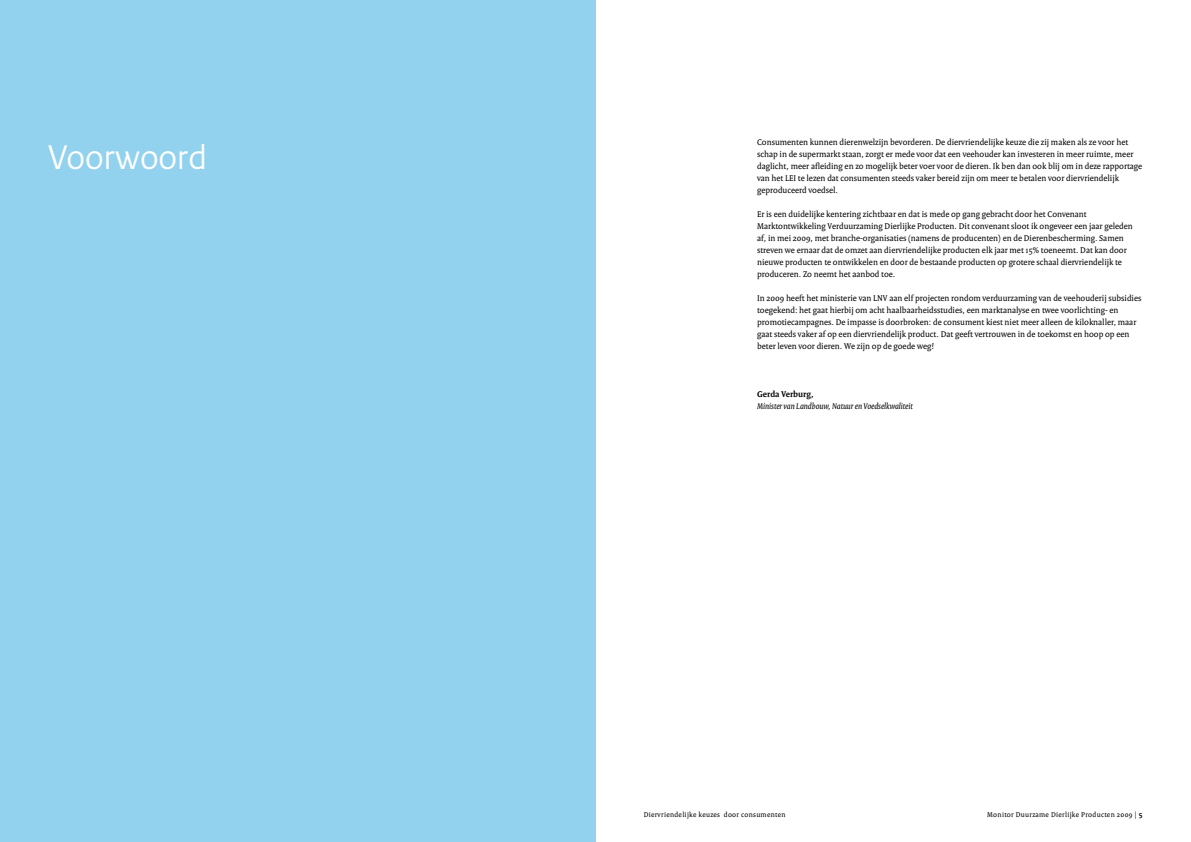
<style>
.page{position:relative;width:1191px;height:842px;background:#fff}
.page>*{position:absolute;margin:0;border:0;box-sizing:border-box;transform-origin:0 0}
.t1{font:36px "Rijksoverheid Sans";color:#fff}
.t2{font:9px/12px "Rijksoverheid Serif";color:#000}
.t3{font:italic 9px "Rijksoverheid Serif";color:#000}
.t4{font:700 9px "Rijksoverheid Serif";color:#000}
.t5{font:7.5px "Rijksoverheid Serif";letter-spacing:.04em;color:#000}
.s1{font-family:"Rijksoverheid Sans";font-weight:700}
</style>
<div class="page">
<div style="left:0;top:0;width:595px;height:842px;background:#92d2ef"></div>
<h1 class="t1" style="left:48px;top:137px;width:160px">Voorwoord</h1>
<p class="t2" style="left:757px;top:136px;width:387px">Consumenten kunnen dierenwelzijn bevorderen. De diervriendelijke keuze die zij maken als ze voor het schap in de supermarkt staan, zorgt er mede voor dat een veehouder kan investeren in meer ruimte, meer daglicht, meer afleiding en zo mogelijk beter voer voor de dieren. Ik ben dan ook blij om in deze rapportage van het LEI te lezen dat consumenten steeds vaker bereid zijn om meer te betalen voor diervriendelijk geproduceerd voedsel.</p>
<p class="t2" style="left:757px;top:208px;width:377px">Er is een duidelijke kentering zichtbaar en dat is mede op gang gebracht door het Convenant Marktontwikkeling Verduurzaming Dierlijke Producten. Dit convenant sloot ik ongeveer een jaar geleden af, in mei 2009, met branche-organisaties (namens de producenten) en de Dierenbescherming. Samen streven we ernaar dat de omzet aan diervriendelijke producten elk jaar met 15% toeneemt. Dat kan door nieuwe producten te ontwikkelen en door de bestaande producten op grotere schaal diervriendelijk te produceren. Zo neemt het aanbod toe.</p>
<p class="t2" style="left:757px;top:292px;width:386px">In 2009 heeft het ministerie van LNV aan elf projecten rondom verduurzaming van de veehouderij subsidies toegekend: het gaat hierbij om acht haalbaarheidsstudies, een marktanalyse en twee voorlichting- en promotiecampagnes. De impasse is doorbroken: de consument kiest niet meer alleen de kiloknaller, maar gaat steeds vaker af op een diervriendelijk product. Dat geeft vertrouwen in de toekomst en hoop op een beter leven voor dieren. We zijn op de goede weg!</p>
<p class="t4" style="left:757px;top:389px;width:58px">Gerda Verburg,</p>
<p class="t3" style="left:757px;top:401px;width:157px">Minister van Landbouw, Natuur en Voedselkwaliteit</p>
<p class="t5" style="left:643px;top:810px;width:143px">Diervriendelijke keuzes door consumenten</p>
<p class="t5" style="left:987px;top:810px;width:157px">Monitor Duurzame Dierlijke Producten 2009 | <span class="s1">5</span></p>
</div>
